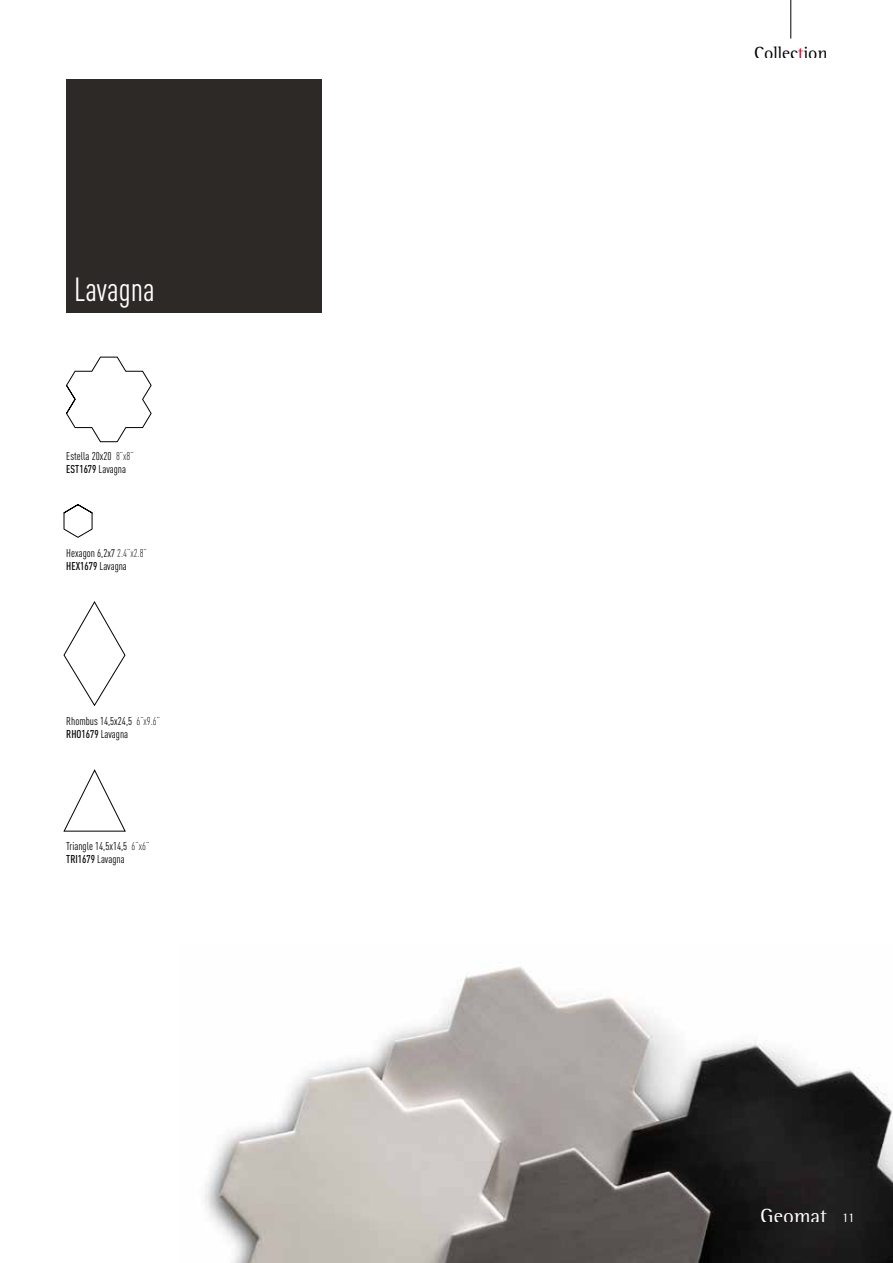
<style>
.page{position:relative;width:893px;height:1263px;background:#fff}
.page>*{position:absolute;margin:0;border:0;box-sizing:border-box;transform-origin:0 0}
.t1{font:condensed 33px "DIN Pro";color:#fff}
.t2{font:21px "AT Rotis Semi Serif";color:#fff}
.t3{font:18px "AT Rotis Semi Serif";color:#000}
.t4{font:condensed 11.25px/13.5px "DIN Pro";color:#000}
.s1{font-weight:300}
.s2{font-weight:500}
.s3{color:#db052c}
.s4{font-size:13.5px}
</style>
<div class="page">
<img style="left:205px;top:966px;width:688px;height:297px">
<hr style="left:790px;top:0;width:1px;height:39px;background:#000">
<div style="left:66px;top:79px;width:255px;height:234px;background:#2d2926"></div>
<svg style="left:64px;top:601px;width:61px;height:105px"></svg>
<svg style="left:63px;top:770px;width:63px;height:61px"></svg>
<svg style="left:66px;top:357px;width:86px;height:85px"></svg>
<svg style="left:63px;top:504px;width:30px;height:34px"></svg>
<h1 class="t1" style="left:74px;top:270px;width:82px">Lavagna</h1>
<p class="t4" style="left:66px;top:449px;width:69px">Estella 20x20 <span class="s1">8”x8”<br></span><span class="s2">EST1679</span> Lavagna</p>
<p class="t4" style="left:66px;top:546px;width:82px">Hexagon 6,2x7 <span class="s1">2.4”x2.8”<br></span><span class="s2">HEX1679</span> Lavagna</p>
<p class="t4" style="left:66px;top:714px;width:95px">Rhombus 14,5x24,5 <span class="s1">6”x9.6”<br></span><span class="s2">RHO1679</span> Lavagna</p>
<p class="t4" style="left:66px;top:839px;width:85px">Triangle 14,5x14,5 <span class="s1">6”x6”<br></span><span class="s2">TRI1679</span> Lavagna</p>
<h3 class="t3" style="left:754px;top:43px;width:75px">Collec<span class="s3">t</span>ion</h3>
<h2 class="t2" style="left:760px;top:1203px;width:96px">Geomat <span class="s4">11</span></h2>
</div>
